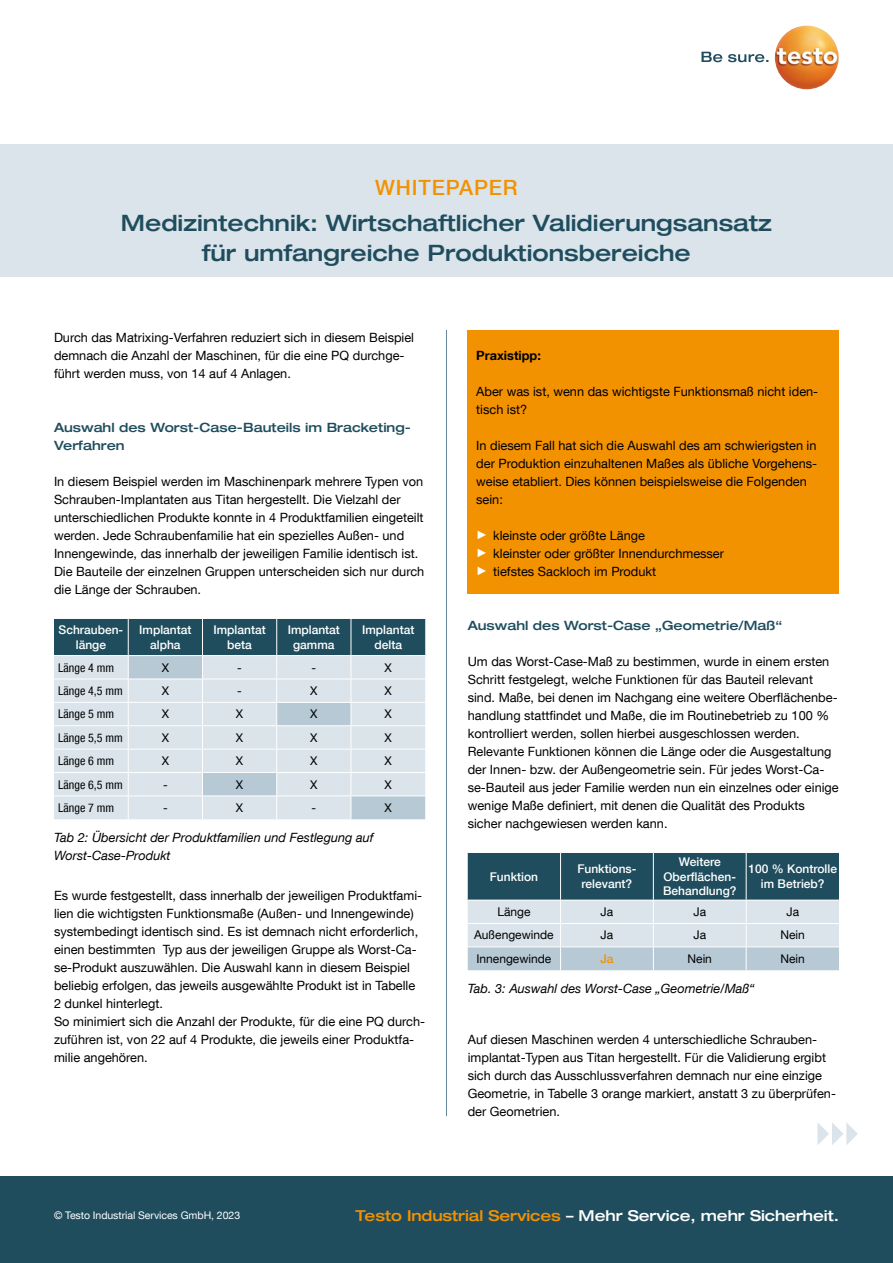
<style>
.page{position:relative;width:893px;height:1263px;background:#fff}
.page>*{position:absolute;margin:0;border:0;box-sizing:border-box;transform-origin:0 0}
.t1{font:500 expanded 22.5px/30px "Helvetica Neue LT Com";color:#1f4d5e;text-align:center}
.t2{font:500 21px "Helvetica Neue LT Com";letter-spacing:.04em;color:#f39200}
.t3{font:500 expanded 15px "Helvetica Neue LT Com";letter-spacing:-.005em;color:#fff}
.t4{font:12.75px/18px "Helvetica Neue LT Com";color:#000}
.t5{font:italic 12.75px/18px "Helvetica Neue LT Com";color:#000}
.t6{font:500 expanded 12.75px/18px "Helvetica Neue LT Com";color:#1f4d5e}
.t7{font:700 12.75px "Helvetica Neue LT Com";color:#000}
.t8{font:500 12px/14.4px "Helvetica Neue LT Com";color:#fff;text-align:center}
.t9{font:12px "Helvetica Neue LT Com";color:#000}
.t10{font:condensed 12px "Helvetica Neue LT Com";color:#000}
.t11{font:500 12px "Helvetica Neue LT Com";color:#f39200}
.t12{font:10.5px "Helvetica Neue LT Com";letter-spacing:-.005em;color:#fff}
.s1{font-family:"Arial";font-weight:900;font-size:12px;color:#fff}
.s2{color:#f39200}
</style>
<div class="page">
<div style="left:0;top:1176px;width:893px;height:87px;background:#1f4d5e"></div>
<svg style="left:701px;top:52px;width:67px;height:10px"></svg>
<img style="left:775px;top:26px;width:64px;height:63px;border-radius:32px">
<div style="left:0;top:144px;width:893px;height:133px;background:#dae4ea"></div>
<svg style="left:54px;top:618px;width:371px;height:201px;background:#b6c7cf"></svg>
<hr style="left:54px;top:725px;width:74px;height:1px;background:#fff">
<hr style="left:128px;top:725px;width:74px;height:1px;background:#fff">
<hr style="left:202px;top:725px;width:75px;height:1px;background:#fff">
<hr style="left:277px;top:725px;width:74px;height:1px;background:#fff">
<hr style="left:351px;top:725px;width:74px;height:1px;background:#fff">
<hr style="left:54px;top:749px;width:74px;height:1px;background:#fff">
<hr style="left:128px;top:749px;width:74px;height:1px;background:#fff">
<hr style="left:202px;top:749px;width:75px;height:1px;background:#fff">
<hr style="left:277px;top:749px;width:74px;height:1px;background:#fff">
<hr style="left:351px;top:749px;width:74px;height:1px;background:#fff">
<hr style="left:54px;top:772px;width:74px;height:1px;background:#fff">
<hr style="left:128px;top:772px;width:74px;height:1px;background:#fff">
<hr style="left:202px;top:772px;width:75px;height:1px;background:#fff">
<hr style="left:277px;top:772px;width:74px;height:1px;background:#fff">
<hr style="left:351px;top:772px;width:74px;height:1px;background:#fff">
<hr style="left:54px;top:795px;width:74px;height:1px;background:#fff">
<hr style="left:128px;top:795px;width:74px;height:1px;background:#fff">
<hr style="left:202px;top:795px;width:75px;height:1px;background:#fff">
<hr style="left:277px;top:795px;width:74px;height:1px;background:#fff">
<hr style="left:351px;top:795px;width:74px;height:1px;background:#fff">
<hr style="left:446px;top:330px;width:1px;height:786px;background:#648798">
<div style="left:468px;top:330px;width:371px;height:264px;background:#f39200"></div>
<svg style="left:468px;top:852px;width:371px;height:118px;background:#8ba4af"></svg>
<svg style="left:817px;top:1123px;width:41px;height:22px"></svg>
<h2 class="t2" style="left:375px;top:175px;width:144px">WHITEPAPER</h2>
<h1 class="t1" style="left:121px;top:207px;width:653px">Medizintechnik: Wirtschaftlicher Validierungsansatz für umfangreiche Produktionsbereiche</h1>
<p class="t4" style="left:54px;top:328px;width:362px">Durch das Matrixing-Verfahren reduziert sich in diesem Beispiel demnach die Anzahl der Maschinen, für die eine PQ durchge&shy;führt werden muss, von 14 auf 4 Anlagen.</p>
<p class="t6" style="left:54px;top:418px;width:357px">Auswahl des Worst-Case-Bauteils im Bracketing-<br>Verfahren</p>
<p class="t4" style="left:54px;top:472px;width:372px">In diesem Beispiel werden im Maschinenpark mehrere Typen von Schrauben-Implantaten aus Titan hergestellt. Die Vielzahl der unterschiedlichen Produkte konnte in 4 Produktfamilien eingeteilt werden. Jede Schraubenfamilie hat ein spezielles Außen- und Innengewinde, das innerhalb der jeweiligen Familie identisch ist.<br>Die Bauteile der einzelnen Gruppen unterscheiden sich nur durch die Länge der Schrauben.</p>
<p class="t8" style="left:59px;top:622px;width:66px">Schrauben&shy;länge</p>
<p class="t8" style="left:139px;top:622px;width:54px">Implantat alpha</p>
<p class="t8" style="left:213px;top:622px;width:54px">Implantat beta</p>
<p class="t8" style="left:288px;top:622px;width:54px">Implantat gamma</p>
<p class="t8" style="left:362px;top:622px;width:54px">Implantat delta</p>
<p class="t10" style="left:58px;top:660px;width:57px">Länge 4 mm</p>
<p class="t9" style="left:162px;top:660px;width:9px">X</p>
<p class="t9" style="left:237px;top:660px;width:6px">-</p>
<p class="t9" style="left:312px;top:660px;width:6px">-</p>
<p class="t9" style="left:385px;top:660px;width:9px">X</p>
<p class="t10" style="left:58px;top:684px;width:66px">Länge 4,5 mm</p>
<p class="t9" style="left:162px;top:683px;width:9px">X</p>
<p class="t9" style="left:237px;top:683px;width:6px">-</p>
<p class="t9" style="left:310px;top:683px;width:9px">X</p>
<p class="t9" style="left:385px;top:683px;width:9px">X</p>
<p class="t10" style="left:58px;top:707px;width:57px">Länge 5 mm</p>
<p class="t9" style="left:162px;top:707px;width:9px">X</p>
<p class="t9" style="left:236px;top:707px;width:9px">X</p>
<p class="t9" style="left:310px;top:707px;width:9px">X</p>
<p class="t9" style="left:385px;top:707px;width:9px">X</p>
<p class="t10" style="left:58px;top:730px;width:66px">Länge 5,5 mm</p>
<p class="t9" style="left:162px;top:730px;width:9px">X</p>
<p class="t9" style="left:236px;top:730px;width:9px">X</p>
<p class="t9" style="left:310px;top:730px;width:9px">X</p>
<p class="t9" style="left:385px;top:730px;width:9px">X</p>
<p class="t10" style="left:58px;top:754px;width:57px">Länge 6 mm</p>
<p class="t9" style="left:162px;top:753px;width:9px">X</p>
<p class="t9" style="left:236px;top:753px;width:9px">X</p>
<p class="t9" style="left:310px;top:753px;width:9px">X</p>
<p class="t9" style="left:385px;top:753px;width:9px">X</p>
<p class="t10" style="left:58px;top:777px;width:66px">Länge 6,5 mm</p>
<p class="t9" style="left:163px;top:777px;width:6px">-</p>
<p class="t9" style="left:236px;top:777px;width:9px">X</p>
<p class="t9" style="left:310px;top:777px;width:9px">X</p>
<p class="t9" style="left:385px;top:777px;width:9px">X</p>
<p class="t10" style="left:58px;top:801px;width:57px">Länge 7 mm</p>
<p class="t9" style="left:163px;top:800px;width:6px">-</p>
<p class="t9" style="left:236px;top:800px;width:9px">X</p>
<p class="t9" style="left:312px;top:800px;width:6px">-</p>
<p class="t9" style="left:385px;top:800px;width:9px">X</p>
<p class="t5" style="left:54px;top:828px;width:321px">Tab 2: Übersicht der Produktfamilien und Festlegung auf<br>Worst-Case-Produkt</p>
<p class="t4" style="left:54px;top:886px;width:373px">Es wurde festgestellt, dass innerhalb der jeweiligen Produktfami&shy;lien die wichtigsten Funktionsmaße (Außen- und Innengewinde) systembedingt identisch sind. Es ist demnach nicht erforderlich, einen bestimmten Typ aus der jeweiligen Gruppe als Worst-Ca&shy;se-Produkt auszuwählen. Die Auswahl kann in diesem Beispiel beliebig erfolgen, das jeweils ausgewählte Produkt ist in Tabelle 2 dunkel hinterlegt.<br>So minimiert sich die Anzahl der Produkte, für die eine PQ durch&shy;zuführen ist, von 22 auf 4 Produkte, die jeweils einer Produktfa&shy;milie angehören.</p>
<p class="t7" style="left:476px;top:347px;width:66px">Praxistipp:</p>
<p class="t4" style="left:476px;top:382px;width:343px">Aber was ist, wenn das wichtigste Funktionsmaß nicht iden&shy;tisch ist?</p>
<p class="t4" style="left:476px;top:436px;width:342px">In diesem Fall hat sich die Auswahl des am schwierigsten in der Produktion einzuhaltenen Maßes als übliche Vorgehens&shy;weise etabliert. Dies können beispielsweise die Folgenden sein:</p>
<p class="t4" style="left:476px;top:526px;width:249px"><span class="s1">►</span> kleinste oder größte Länge<br><span class="s1">►</span> kleinster oder größter Innendurchmesser <span class="s1">►</span> tiefstes Sackloch im Produkt</p>
<p class="t6" style="left:468px;top:616px;width:316px">Auswahl des Worst-Case „Geometrie/Maß“</p>
<p class="t4" style="left:468px;top:652px;width:372px">Um das Worst-Case-Maß zu bestimmen, wurde in einem ersten Schritt festgelegt, welche Funktionen für das Bauteil relevant sind. Maße, bei denen im Nachgang eine weitere Oberflächenbe&shy;handlung stattfindet und Maße, die im Routinebetrieb zu 100 % kontrolliert werden, sollen hierbei ausgeschlossen werden.<br>Relevante Funktionen können die Länge oder die Ausgestaltung der Innen- bzw. der Außengeometrie sein. Für jedes Worst-Ca&shy;se-Bauteil aus jeder Familie werden nun ein einzelnes oder einige wenige Maße definiert, mit denen die Qualität des Produkts sicher nachgewiesen werden kann.</p>
<p class="t8" style="left:490px;top:869px;width:50px">Funktion</p>
<p class="t8" style="left:577px;top:862px;width:61px">Funktions&shy;relevant?</p>
<p class="t8" style="left:663px;top:854px;width:75px">Weitere<br>Oberflächen-<br>Behandlung?</p>
<p class="t8" style="left:748px;top:862px;width:90px">100 % Kontrolle im Betrieb?</p>
<p class="t9" style="left:497px;top:904px;width:35px">Länge</p>
<p class="t9" style="left:601px;top:904px;width:14px">Ja</p>
<p class="t9" style="left:693px;top:904px;width:14px">Ja</p>
<p class="t9" style="left:786px;top:904px;width:14px">Ja</p>
<p class="t9" style="left:474px;top:928px;width:81px">Außengewinde</p>
<p class="t9" style="left:601px;top:928px;width:14px">Ja</p>
<p class="t9" style="left:693px;top:928px;width:14px">Ja</p>
<p class="t9" style="left:780px;top:928px;width:26px">Nein</p>
<p class="t9" style="left:476px;top:951px;width:76px">Innengewinde</p>
<p class="t11" style="left:600px;top:951px;width:15px">Ja</p>
<p class="t9" style="left:687px;top:951px;width:26px">Nein</p>
<p class="t9" style="left:780px;top:951px;width:26px">Nein</p>
<p class="t5" style="left:468px;top:979px;width:288px">Tab. 3: Auswahl des Worst-Case „Geometrie/Maß“</p>
<p class="t4" style="left:468px;top:1030px;width:370px">Auf diesen Maschinen werden 4 unterschiedliche Schrauben&shy;implantat-Typen aus Titan hergestellt. Für die Validierung ergibt sich durch das Ausschlussverfahren demnach nur eine einzige Geometrie, in Tabelle 3 orange markiert, anstatt 3 zu überprüfen&shy;der Geometrien.</p>
<p class="t12" style="left:54px;top:1208px;width:188px">© Testo Industrial Services GmbH, 2023</p>
<p class="t3" style="left:355px;top:1206px;width:485px"><span class="s2">Testo Industrial Services</span> – Mehr Service, mehr Sicherheit.</p>
</div>
